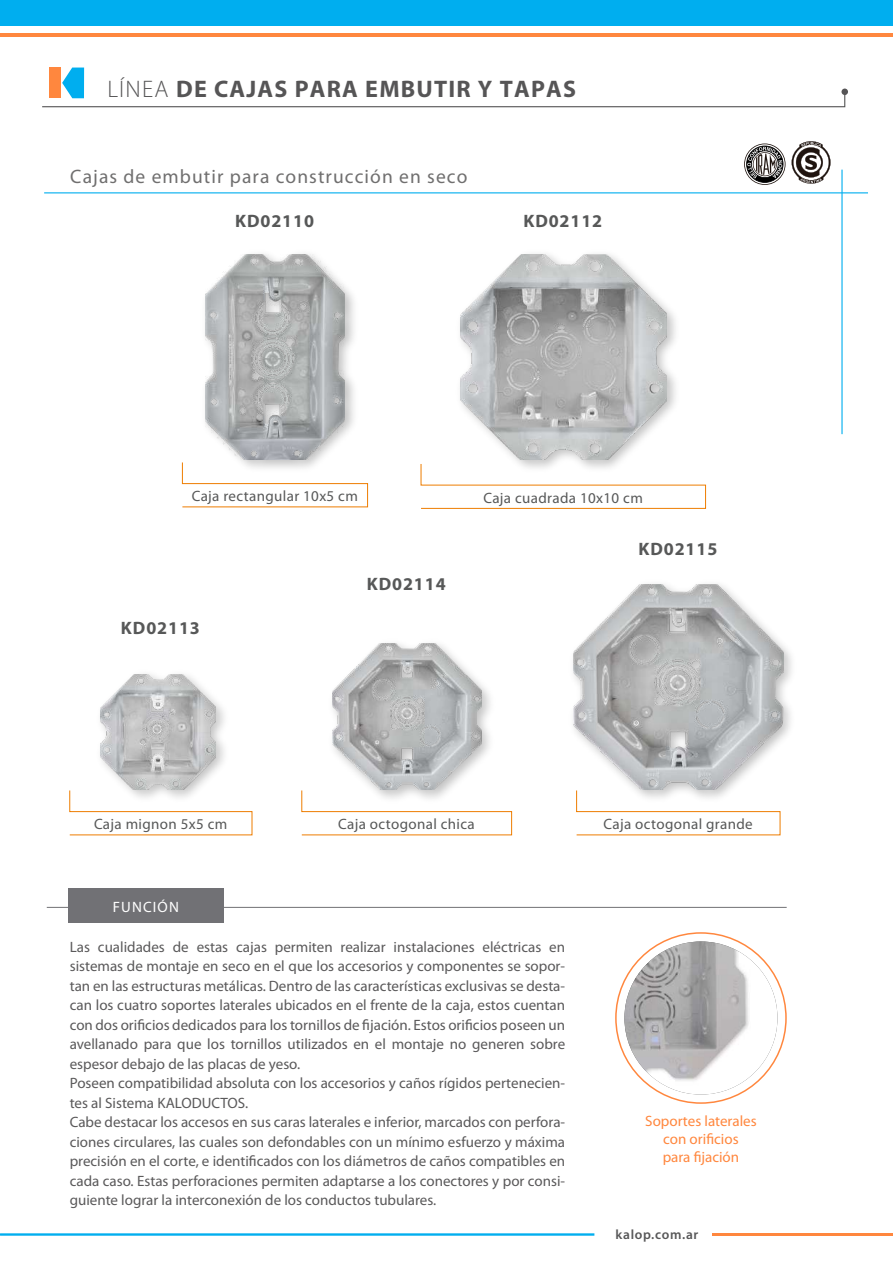
<style>
.page{position:relative;width:893px;height:1263px;background:#fff}
.page>*{position:absolute;margin:0;border:0;box-sizing:border-box;transform-origin:0 0}
.t1{font:700 24px "Myriad Pro";letter-spacing:.05em;color:#565556}
.t2{font:19.5px "Myriad Pro";letter-spacing:.055em;color:#706f6f}
.t3{font:700 18px "Myriad Pro";letter-spacing:.05em;color:#575858}
.t4{font:15px/19.5px "Myriad Pro";color:#5a595a}
.t5{font:15px "Myriad Pro";letter-spacing:.025em;color:#575858}
.t6{font:15px/18px "Myriad Pro";color:#ff873e;text-align:center}
.t7{font:15px "Myriad Pro";letter-spacing:.075em;color:#fff}
.t8{font:600 13.5px "Myriad Pro";letter-spacing:.05em;color:#575758}
.s1{font-weight:300}
</style>
<div class="page">
<hr style="left:44px;top:192px;width:824px;height:1px;background:#00aeef">
<hr style="left:841px;top:170px;width:2px;height:264px;background:#00aeef">
<svg style="left:182px;top:462px;width:186px;height:46px"></svg>
<svg style="left:301px;top:790px;width:211px;height:46px"></svg>
<svg style="left:576px;top:806px;width:205px;height:30px"></svg>
<svg style="left:69px;top:790px;width:184px;height:46px"></svg>
<hr style="left:47px;top:907px;width:740px;height:1px;background:#717175">
<div style="left:69px;top:888px;width:155px;height:35px;background:#717175"></div>
<svg style="left:420px;top:464px;width:286px;height:45px"></svg>
<img style="left:624px;top:941px;width:153px;height:153px">
<img style="left:624px;top:941px;width:153px;height:153px;border-radius:77px">
<svg style="left:744px;top:144px;width:41px;height:41px"></svg>
<svg style="left:792px;top:141px;width:39px;height:43px"></svg>
<img style="left:197px;top:286px;width:164px;height:191px">
<img style="left:206px;top:254px;width:138px;height:205px">
<img style="left:323px;top:685px;width:176px;height:121px">
<img style="left:332px;top:643px;width:149px;height:146px">
<img style="left:576px;top:646px;width:216px;height:160px">
<img style="left:573px;top:584px;width:210px;height:205px">
<img style="left:91px;top:702px;width:142px;height:104px">
<img style="left:100px;top:674px;width:116px;height:115px">
<img style="left:452px;top:307px;width:231px;height:170px">
<img style="left:461px;top:254px;width:205px;height:205px">
<svg style="left:0;top:1233px;width:594px;height:3px;background:#35bef2"></svg>
<hr style="left:713px;top:1233px;width:180px;height:3px;background:#ff873e">
<div style="left:49px;top:67px;width:12px;height:31px;background:#ff873e"></div>
<div style="left:0;top:0;width:893px;height:26px;background:#00aeef"></div>
<hr style="left:0;top:33px;width:893px;height:4px;background:#ff873e">
<svg style="left:42px;top:68px;width:804px;height:40px"></svg>
<div style="left:841px;top:89px;width:7px;height:6px;background:#565556;border-radius:50%"></div>
<h1 class="t1" style="left:107px;top:75px;width:470px"><span class="s1">LÍNEA</span> DE CAJAS PARA EMBUTIR Y TAPAS</h1>
<h2 class="t2" style="left:70px;top:166px;width:399px">Cajas de embutir para construcción en seco</h2>
<p class="t3" style="left:235px;top:211px;width:80px">KD02110</p>
<p class="t3" style="left:523px;top:211px;width:80px">KD02112</p>
<p class="t5" style="left:192px;top:488px;width:168px">Caja rectangular 10x5 cm</p>
<p class="t3" style="left:121px;top:618px;width:80px">KD02113</p>
<p class="t3" style="left:367px;top:574px;width:80px">KD02114</p>
<p class="t5" style="left:483px;top:489px;width:161px">Caja cuadrada 10x10 cm</p>
<p class="t3" style="left:638px;top:539px;width:80px">KD02115</p>
<p class="t5" style="left:94px;top:815px;width:135px">Caja mignon 5x5 cm</p>
<p class="t5" style="left:338px;top:815px;width:138px">Caja octogonal chica</p>
<p class="t5" style="left:603px;top:816px;width:151px">Caja octogonal grande</p>
<p class="t7" style="left:113px;top:899px;width:68px">FUNCIÓN</p>
<p class="t4" style="left:70px;top:937px;width:497px">Las cualidades de estas cajas permiten realizar instalaciones eléctricas en sistemas de montaje en seco en el que los accesorios y componentes se sopor&shy;tan en las estructuras metálicas. Dentro de las características exclusivas se desta&shy;can los cuatro soportes laterales ubicados en el frente de la caja, estos cuentan con dos orificios dedicados para los tornillos de fijación. Estos orificios poseen un avellanado para que los tornillos utilizados en el montaje no generen sobre espesor debajo de las placas de yeso.<br>Poseen compatibilidad absoluta con los accesorios y caños rígidos pertenecien&shy;tes al Sistema KALODUCTOS.<br>Cabe destacar los accesos en sus caras laterales e inferior, marcados con perfora&shy;ciones circulares, las cuales son defondables con un mínimo esfuerzo y máxima precisión en el corte, e identificados con los diámetros de caños compatibles en cada caso. Estas perforaciones permiten adaptarse a los conectores y por consi&shy;guiente lograr la interconexión de los conductos tubulares.</p>
<p class="t6" style="left:645px;top:1112px;width:113px">Soportes laterales con orificios<br>para fijación</p>
<p class="t8" style="left:615px;top:1227px;width:84px">kalop.com.ar</p>
</div>
